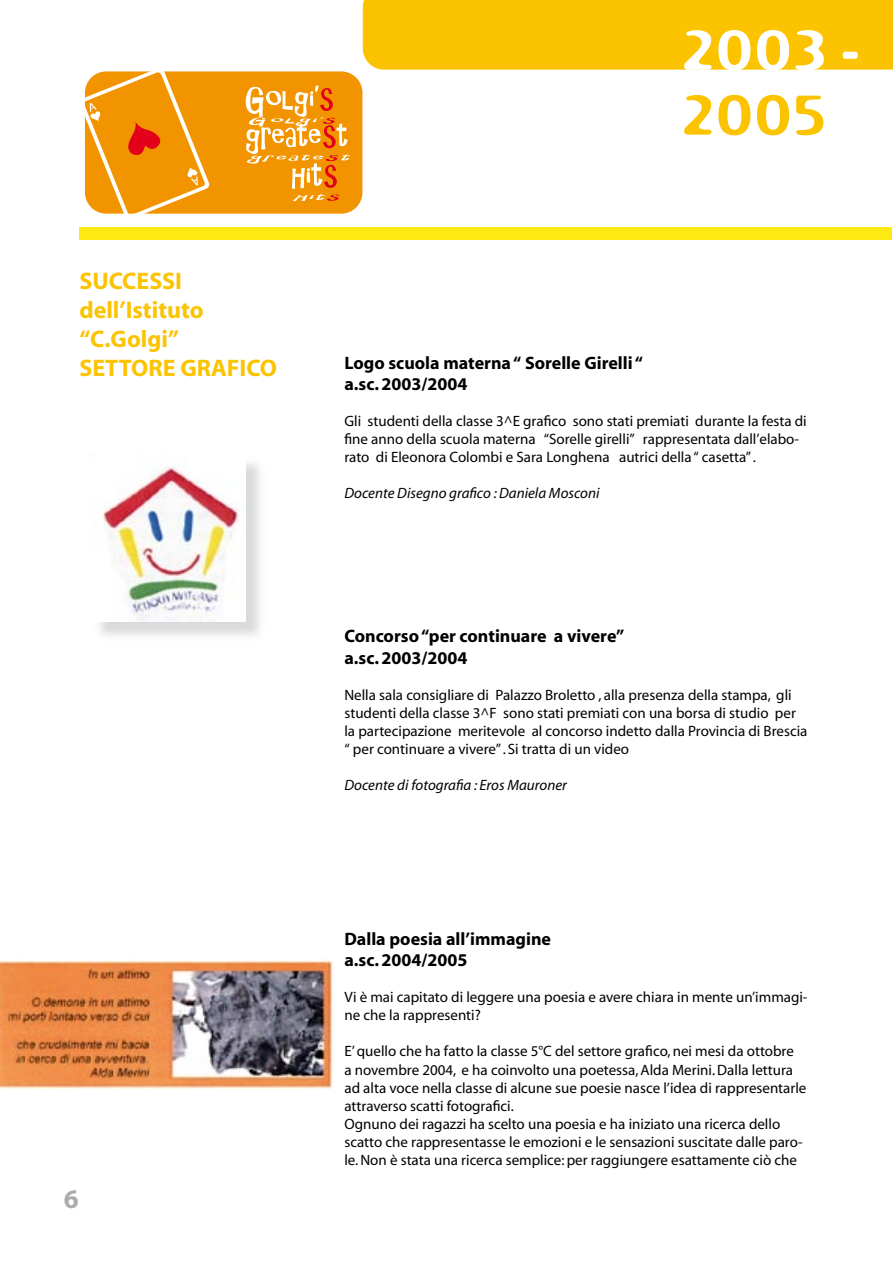
<style>
.page{position:relative;width:893px;height:1263px;background:#fff}
.page>*{position:absolute;margin:0;border:0;box-sizing:border-box;transform-origin:0 0}
.t1{font:54px "Flexure";color:#fff}
.t2{font:54px "Flexure";color:#fcc300}
.t3{font:700 27px "Myriad";color:#abacae}
.t4{font:700 24px/28.8px "Myriad";color:#fcc300}
.t5{font:700 18px/21.6px "Myriad";color:#000}
.t6{font:15px/18px "Myriad";color:#000}
.t7{font:italic 15px "Myriad";color:#000}
</style>
<div class="page">
<div style="left:80px;top:227px;width:812px;height:13px;background:#fee913"></div>
<div style="left:363px;top:0;width:530px;height:70px;background:#fcc300"></div>
<div style="left:85px;top:71px;width:277px;height:143px;background:#f29400;border-radius:21px"></div>
<svg style="left:85px;top:71px;width:124px;height:143px"></svg>
<svg style="left:246px;top:86px;width:104px;height:115px"></svg>
<img style="left:0;top:959px;width:334px;height:130px">
<img style="left:93px;top:456px;width:152px;height:166px">
<h3 class="t4" style="left:79px;top:267px;width:199px">SUCCESSI dell’Istituto “C.Golgi”<br>SETTORE GRAFICO</h3>
<h2 class="t3" style="left:64px;top:1185px;width:16px">6</h2>
<h1 class="t1" style="left:680px;top:17px;width:180px">2003 -</h1>
<h1 class="t2" style="left:680px;top:82px;width:148px">2005</h1>
<p class="t5" style="left:344px;top:353px;width:300px">Logo scuola materna “ Sorelle Girelli “ a.sc. 2003/2004</p>
<p class="t6" style="left:344px;top:413px;width:464px">Gli studenti della classe 3^E grafico sono stati premiati durante la festa di fine anno della scuola materna “Sorelle girelli” rappresentata dall’elabo&shy;rato di Eleonora Colombi e Sara Longhena autrici della “ casetta” .</p>
<p class="t7" style="left:344px;top:486px;width:257px">Docente Disegno grafico : Daniela Mosconi</p>
<p class="t5" style="left:344px;top:626px;width:281px">Concorso “per continuare a vivere” a.sc. 2003/2004</p>
<p class="t6" style="left:344px;top:687px;width:465px">Nella sala consigliare di Palazzo Broletto , alla presenza della stampa, gli studenti della classe 3^F sono stati premiati con una borsa di studio per la partecipazione meritevole al concorso indetto dalla Provincia di Brescia “ per continuare a vivere” . Si tratta di un video</p>
<p class="t7" style="left:344px;top:777px;width:224px">Docente di fotografia : Eros Mauroner</p>
<p class="t5" style="left:344px;top:929px;width:208px">Dalla poesia all’immagine a.sc. 2004/2005</p>
<p class="t6" style="left:344px;top:989px;width:465px">Vi è mai capitato di leggere una poesia e avere chiara in mente un’immagi&shy;ne che la rappresenti?</p>
<p class="t6" style="left:344px;top:1043px;width:464px">E’ quello che ha fatto la classe 5°C del settore grafico, nei mesi da ottobre<br>a novembre 2004, e ha coinvolto una poetessa, Alda Merini. Dalla lettura ad alta voce nella classe di alcune sue poesie nasce l’idea di rappresentarle attraverso scatti fotografici.<br>Ognuno dei ragazzi ha scelto una poesia e ha iniziato una ricerca dello scatto che rappresentasse le emozioni e le sensazioni suscitate dalle paro&shy;le. Non è stata una ricerca semplice: per raggiungere esattamente ciò che</p>
</div>
